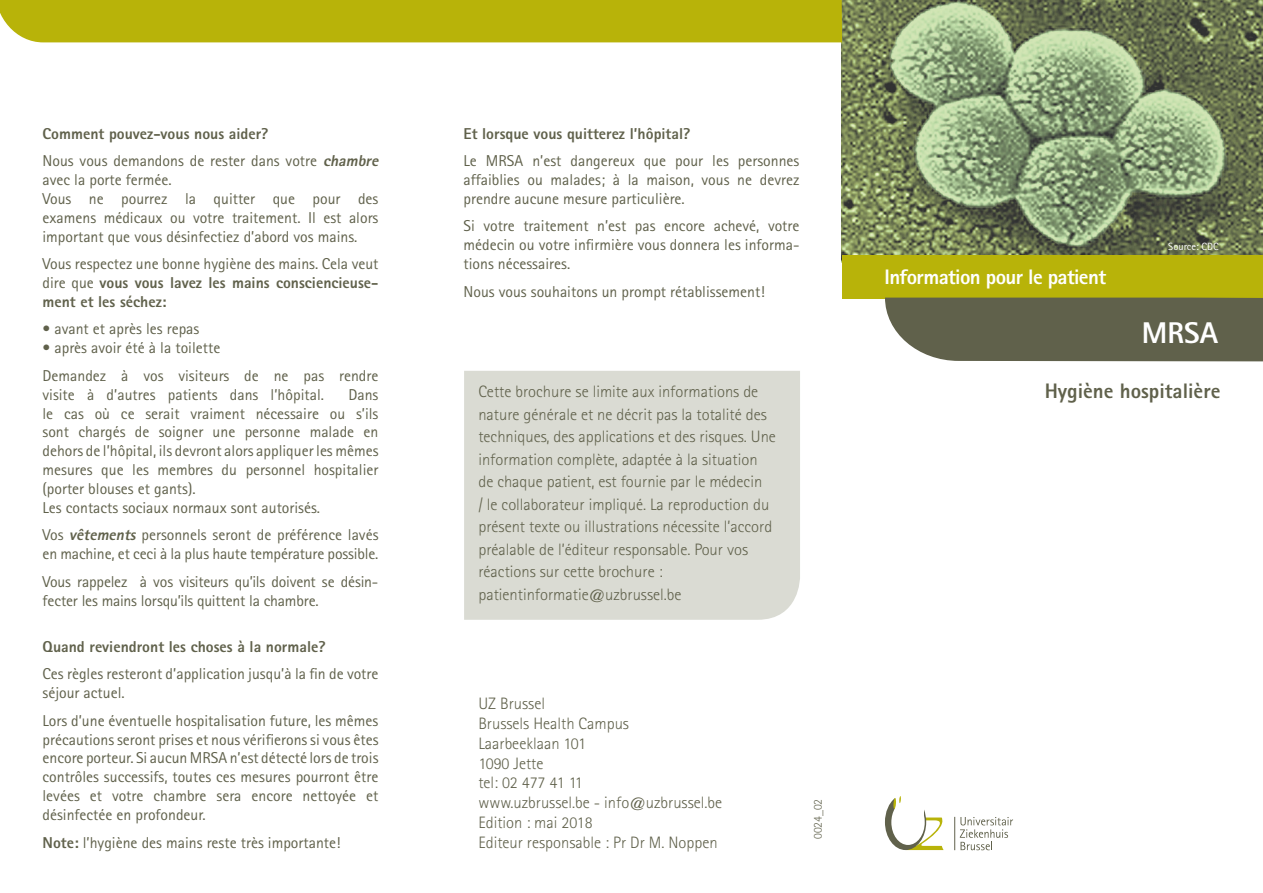
<style>
.page{position:relative;width:1263px;height:893px;background:#fff}
.page>*{position:absolute;margin:0;border:0;box-sizing:border-box;transform-origin:0 0}
.t1{font:800 30px "Rotis Sans Serif Std";color:#fff}
.t2{font:800 21px "Rotis Sans Serif Std";letter-spacing:-.03em;color:#fff}
.t3{font:800 21px "Rotis Sans Serif Std";color:#60614b}
.t4{font:300 16.5px/22.5px "Rotis Sans Serif Std";color:#60614b}
.t5{font:15.75px/18.9px "Rotis Sans Serif Std";color:#60614b}
.t6{font:300 12px "Rotis Sans Serif Std";letter-spacing:-.01em;color:#60614b}
.t7{font:10.5px "Rotis Sans Serif Std";color:#fff}
.s1{font-weight:800}
.s2{font-weight:800;font-style:italic}
</style>
<div class="page">
<div style="left:464px;top:371px;width:336px;height:249px;background:#dadbd3"></div>
<img style="left:842px;top:0;width:421px;height:255px">
<div style="left:842px;top:255px;width:421px;height:43px;background:#b8b309"></div>
<div style="left:885px;top:298px;width:378px;height:63px;background:#60614b"></div>
<div style="left:0;top:0;width:842px;height:42px;background:#b8b309"></div>
<svg style="left:885px;top:796px;width:58px;height:54px"></svg>
<hr style="left:954px;top:817px;width:1px;height:33px;background:#60614b">
<svg style="left:960px;top:817px;width:53px;height:33px"></svg>
<p class="t5" style="left:43px;top:120px;width:341px;line-height:27.5px"><span class="s1">Comment pouvez-vous nous aider?<br></span>Nous vous demandons de rester dans votre <span class="s2">chambre</span></p>
<p class="t5" style="left:43px;top:170px;width:337px">avec la porte fermée.<br>Vous ne pourrez la quitter que pour des examens médicaux ou votre traitement. Il est alors important que vous désinfectiez d’abord vos mains.</p>
<p class="t5" style="left:43px;top:254px;width:337px;text-align:justify">Vous respectez une bonne hygiène des mains. Cela veut dire que <span class="s1">vous vous lavez les mains consciencieuse&shy;ment et les séchez:</span></p>
<p class="t5" style="left:43px;top:319px;width:158px">• avant et après les repas</p>
<p class="t5" style="left:43px;top:334px;width:337px;line-height:27.5px">• après avoir été à la toilette<br>Demandez à vos visiteurs de ne pas rendre</p>
<p class="t5" style="left:43px;top:385px;width:283px">visite à d’autres patients dans l’hôpital.</p>
<p class="t5" style="left:43px;top:385px;width:337px;text-indent:306px">Dans le cas où ce serait vraiment nécessaire ou s’ils sont chargés de soigner une personne malade en dehors de l’hôpital, ils devront alors appliquer les mêmes mesures que les membres du personnel hospitalier (porter blouses et gants).<br>Les contacts sociaux normaux sont autorisés.</p>
<p class="t5" style="left:43px;top:525px;width:337px">Vos <span class="s2">vêtements</span> personnels seront de préférence lavés en machine, et ceci à la plus haute température possible.</p>
<p class="t5" style="left:43px;top:572px;width:337px">Vous rappelez à vos visiteurs qu’ils doivent se désin&shy;fecter les mains lorsqu’ils quittent la chambre.</p>
<p class="t5" style="left:43px;top:633px;width:337px;line-height:27.5px"><span class="s1">Quand reviendront les choses à la normale?<br></span>Ces règles resteront d’application jusqu’à la fin de votre</p>
<p class="t5" style="left:43px;top:679px;width:337px;line-height:27.5px">séjour actuel.<br>Lors d’une éventuelle hospitalisation future, les mêmes</p>
<p class="t5" style="left:43px;top:730px;width:337px;text-align:justify">précautions seront prises et nous vérifierons si vous êtes encore porteur. Si aucun MRSA n’est détecté lors de trois contrôles successifs, toutes ces mesures pourront être levées et votre chambre sera encore nettoyée et désinfectée en profondeur.</p>
<p class="t5" style="left:43px;top:833px;width:299px"><span class="s1">Note:</span> l’hygiène des mains reste très importante!</p>
<p class="t5" style="left:463px;top:120px;width:337px;line-height:27.5px"><span class="s1">Et lorsque vous quitterez l’hôpital?<br></span>Le MRSA n’est dangereux que pour les personnes</p>
<p class="t5" style="left:463px;top:170px;width:337px">affaiblies ou malades; à la maison, vous ne devrez prendre aucune mesure particulière.</p>
<p class="t5" style="left:463px;top:216px;width:337px;text-align:justify">Si votre traitement n’est pas encore achevé, votre médecin ou votre infirmière vous donnera les informa&shy;tions nécessaires.</p>
<p class="t5" style="left:463px;top:282px;width:303px">Nous vous souhaitons un prompt rétablissement!</p>
<p class="t4" style="left:478px;top:380px;width:299px">Cette brochure se limite aux informations de nature générale et ne décrit pas la totalité des techniques, des applications et des risques. Une information complète, adaptée à la situation de chaque patient, est fournie par le médecin<br>/ le collaborateur impliqué. La reproduction du présent texte ou illustrations nécessite l’accord préalable de l’éditeur responsable. Pour vos réactions sur cette brochure : patientinformatie@uzbrussel.be</p>
<p class="t4" style="left:478px;top:692px;width:68px">UZ Brussel</p>
<p class="t4" style="left:478px;top:712px;width:152px">Brussels Health Campus</p>
<p class="t4" style="left:478px;top:732px;width:109px">Laarbeeklaan 101</p>
<p class="t4" style="left:478px;top:752px;width:67px">1090 Jette</p>
<p class="t4" style="left:478px;top:771px;width:106px">tel: 02 477 41 11</p>
<p class="t4" style="left:478px;top:791px;width:245px">www.uzbrussel.be - info@uzbrussel.be</p>
<p class="t4" style="left:478px;top:811px;width:116px">Edition : mai 2018</p>
<p class="t4" style="left:478px;top:831px;width:241px">Editeur responsable : Pr Dr M. Noppen</p>
<p class="t6" style="left:811px;top:839px;width:42px;rotate:-90deg">0024_02</p>
<p class="t2" style="left:884px;top:263px;width:223px">Information pour le patient</p>
<p class="t7" style="left:1168px;top:240px;width:52px">Source: CDC</p>
<p class="t1" style="left:1142px;top:314px;width:78px">MRSA</p>
<p class="t3" style="left:1045px;top:377px;width:177px">Hygiène hospitalière</p>
</div>
